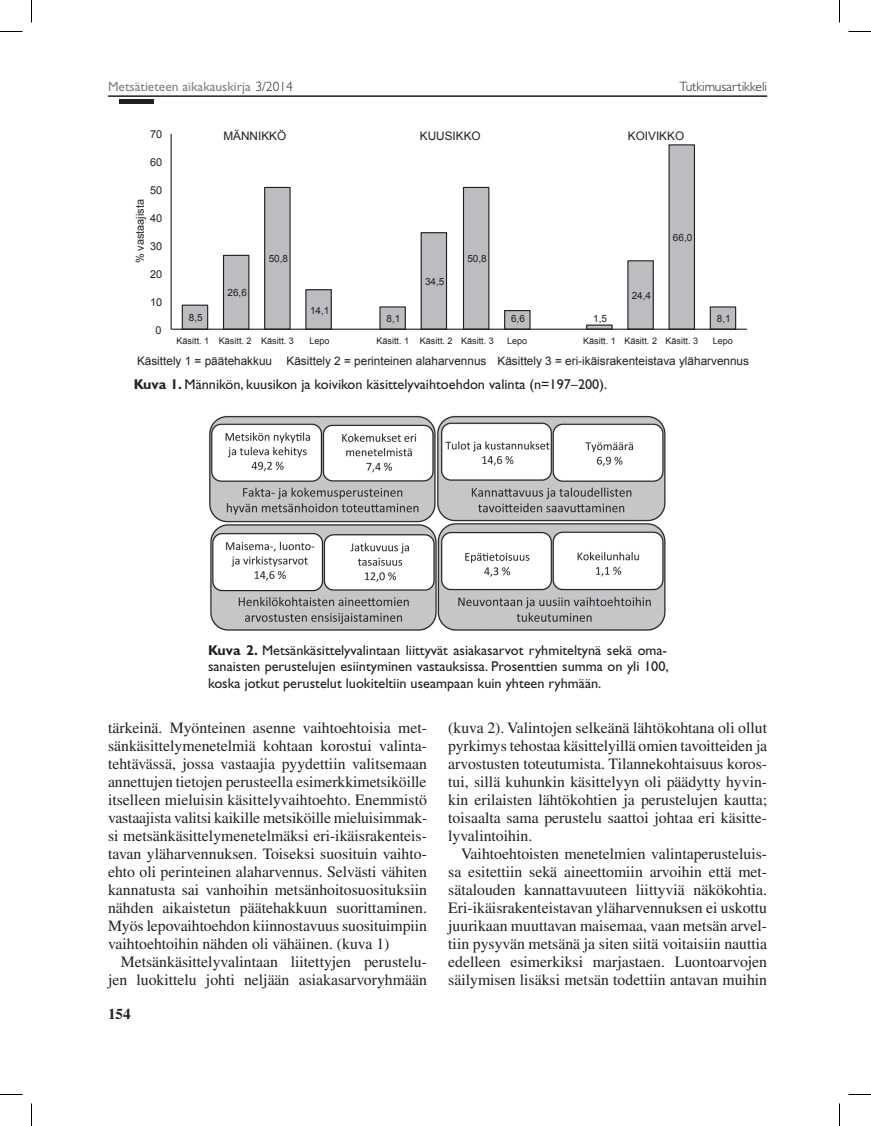
<style>
.page{position:relative;width:871px;height:1126px;background:#fff}
.page>*{position:absolute;margin:0;border:0;box-sizing:border-box;transform-origin:0 0}
.t1{font:15.75px/18px "Times LT Std";color:#231f20;text-align:justify}
.t2{font:700 15px "Times LT Std";color:#231f20}
.t3{font:14.25px/16.5px "Gill Sans Std";color:#231f20;text-align:justify}
.t4{font:13.5px "Gill Sans Std";color:#808285}
.t5{font:300 13.5px "Gill Sans Std";color:#231f20}
.t6{font:11.7px "Arial";color:#231f20}
.t7{font:10.8px "Arial";color:#231f20}
.t8{font:9.9px "Arial";color:#231f20}
.t9{font:9px "Arial";color:#231f20}
.s1{font-weight:300;color:#231f20}
.s2{font-weight:700}
</style>
<div class="page">
<hr style="left:108px;top:95px;width:659px;height:2px;background:#231f20">
<div style="left:119px;top:99px;width:35px;height:5px;background:#231f20"></div>
<div style="left:710px;top:307px;width:26px;height:22px;background:#bcbdc0"></div>
<div style="left:669px;top:145px;width:25px;height:184px;background:#bcbdc0"></div>
<div style="left:628px;top:261px;width:25px;height:68px;background:#bcbdc0"></div>
<hr style="left:587px;top:325px;width:25px;height:4px;background:#bcbdc0">
<div style="left:505px;top:311px;width:25px;height:18px;background:#bcbdc0"></div>
<div style="left:463px;top:187px;width:26px;height:142px;background:#bcbdc0"></div>
<div style="left:421px;top:233px;width:25px;height:96px;background:#bcbdc0"></div>
<div style="left:380px;top:307px;width:25px;height:22px;background:#bcbdc0"></div>
<div style="left:306px;top:290px;width:25px;height:39px;background:#bcbdc0"></div>
<div style="left:265px;top:187px;width:25px;height:142px;background:#bcbdc0"></div>
<div style="left:223px;top:255px;width:26px;height:74px;background:#bcbdc0"></div>
<div style="left:182px;top:305px;width:26px;height:24px;background:#bcbdc0"></div>
<div style="left:710px;top:306px;width:26px;height:24px;border:1px solid #231f20"></div>
<div style="left:668px;top:144px;width:27px;height:186px;border:1px solid #231f20"></div>
<div style="left:627px;top:260px;width:27px;height:70px;border:1px solid #231f20"></div>
<div style="left:586px;top:325px;width:27px;height:5px;border:1px solid #231f20"></div>
<div style="left:504px;top:310px;width:27px;height:20px;border:1px solid #231f20"></div>
<div style="left:463px;top:187px;width:26px;height:143px;border:1px solid #231f20"></div>
<div style="left:421px;top:232px;width:26px;height:98px;border:1px solid #231f20"></div>
<div style="left:379px;top:306px;width:27px;height:24px;border:1px solid #231f20"></div>
<div style="left:305px;top:289px;width:27px;height:41px;border:1px solid #231f20"></div>
<div style="left:264px;top:187px;width:27px;height:143px;border:1px solid #231f20"></div>
<div style="left:223px;top:255px;width:26px;height:75px;border:1px solid #231f20"></div>
<div style="left:182px;top:305px;width:26px;height:25px;border:1px solid #231f20"></div>
<hr style="left:171px;top:134px;width:1px;height:195px;background:#231f20">
<hr style="left:171px;top:329px;width:576px;height:1px;background:#231f20">
<img style="left:209px;top:415px;width:457px;height:216px">
<svg style="left:0;top:31px;width:22px;height:1px"></svg>
<svg style="left:848px;top:31px;width:23px;height:1px"></svg>
<svg style="left:0;top:1094px;width:22px;height:1px"></svg>
<svg style="left:848px;top:1094px;width:23px;height:1px"></svg>
<svg style="left:31px;top:0;width:1px;height:22px"></svg>
<svg style="left:31px;top:1103px;width:1px;height:23px"></svg>
<svg style="left:839px;top:0;width:1px;height:22px"></svg>
<svg style="left:839px;top:1103px;width:1px;height:23px"></svg>
<p class="t4" style="left:108px;top:79px;width:186px">Metsätieteen aikakauskirja <span class="s1">3/2014</span></p>
<p class="t5" style="left:679px;top:79px;width:89px">Tutkimusartikkeli</p>
<p class="t7" style="left:150px;top:127px;width:14px">70</p>
<p class="t7" style="left:150px;top:155px;width:14px">60</p>
<p class="t7" style="left:150px;top:183px;width:14px">50</p>
<p class="t7" style="left:133px;top:263px;width:66px;rotate:-90deg">% vastaajista</p>
<p class="t7" style="left:150px;top:211px;width:14px">40</p>
<p class="t7" style="left:150px;top:239px;width:14px">30</p>
<p class="t7" style="left:150px;top:267px;width:14px">20</p>
<p class="t7" style="left:150px;top:295px;width:14px">10</p>
<p class="t7" style="left:156px;top:323px;width:8px">0</p>
<p class="t6" style="left:223px;top:128px;width:64px">MÄNNIKKÖ</p>
<p class="t6" style="left:420px;top:128px;width:62px">KUUSIKKO</p>
<p class="t6" style="left:628px;top:128px;width:58px">KOIVIKKO</p>
<p class="t8" style="left:189px;top:311px;width:15px">8,5</p>
<p class="t8" style="left:227px;top:286px;width:21px">26,6</p>
<p class="t8" style="left:269px;top:252px;width:21px">50,8</p>
<p class="t8" style="left:310px;top:304px;width:21px">14,1</p>
<p class="t8" style="left:387px;top:312px;width:15px">8,1</p>
<p class="t8" style="left:425px;top:275px;width:21px">34,5</p>
<p class="t8" style="left:467px;top:252px;width:21px">50,8</p>
<p class="t8" style="left:511px;top:312px;width:15px">6,6</p>
<p class="t8" style="left:593px;top:312px;width:15px">1,5</p>
<p class="t8" style="left:632px;top:289px;width:21px">24,4</p>
<p class="t8" style="left:673px;top:231px;width:21px">66,0</p>
<p class="t8" style="left:717px;top:312px;width:15px">8,1</p>
<p class="t9" style="left:177px;top:335px;width:119px">Käsitt. 1 Käsitt. 2 Käsitt. 3</p>
<p class="t9" style="left:309px;top:335px;width:22px">Lepo</p>
<p class="t9" style="left:376px;top:335px;width:119px">Käsitt. 1 Käsitt. 2 Käsitt. 3</p>
<p class="t9" style="left:507px;top:335px;width:22px">Lepo</p>
<p class="t9" style="left:583px;top:335px;width:117px">Käsitt. 1 Käsitt. 2 Käsitt. 3</p>
<p class="t9" style="left:713px;top:335px;width:22px">Lepo</p>
<p class="t6" style="left:287px;top:353px;width:464px">Käsittely 2 = perinteinen alaharvennus Käsittely 3 = eri-ikäisrakenteistava yläharvennus</p>
<p class="t3" style="left:134px;top:376px;width:475px"><span class="s2">Kuva 1.</span> Männikön, kuusikon ja koivikon käsittelyvaihtoehdon valinta (n=197–200).</p>
<p class="t6" style="left:137px;top:353px;width:137px">Käsittely 1 = päätehakkuu</p>
<p class="t3" style="left:208px;top:642px;width:462px"><span class="s2">Kuva 2.</span> Metsänkäsittelyvalintaan liittyvät asiakasarvot ryhmiteltynä sekä oma&shy;sanaisten perustelujen esiintyminen vastauksissa. Prosenttien summa on yli 100, koska jotkut perustelut luokiteltiin useampaan kuin yhteen ryhmään.</p>
<p class="t1" style="left:108px;top:718px;width:321px">tärkeinä. Myönteinen asenne vaihtoehtoisia met&shy;sänkäsittelymenetelmiä kohtaan korostui valinta&shy;tehtävässä, jossa vastaajia pyydettiin valitsemaan annettujen tietojen perusteella esimerkkimetsiköille itselleen mieluisin käsittelyvaihtoehto. Enemmistö vastaajista valitsi kaikille metsiköille mieluisimmak&shy;si metsänkäsittelymenetelmäksi eri-ikäisrakenteis&shy;tavan yläharvennuksen. Toiseksi suosituin vaihto&shy;ehto oli perinteinen alaharvennus. Selvästi vähiten kannatusta sai vanhoihin metsänhoitosuosituksiin nähden aikaistetun päätehakkuun suorittaminen.<br>Myös lepovaihtoehdon kiinnostavuus suosituimpiin vaihtoehtoihin nähden oli vähäinen. (kuva 1)</p>
<p class="t1" style="left:108px;top:952px;width:320px;text-align:right">Metsänkäsittelyvalintaan liitettyjen perustelu&shy;jen luokittelu johti neljään asiakasarvoryhmään</p>
<p class="t2" style="left:108px;top:1005px;width:24px">154</p>
<p class="t1" style="left:448px;top:718px;width:320px">(kuva 2). Valintojen selkeänä lähtökohtana oli ollut pyrkimys tehostaa käsittelyillä omien tavoitteiden ja arvostusten toteutumista. Tilannekohtaisuus koros&shy;tui, sillä kuhunkin käsittelyyn oli päädytty hyvin&shy;kin erilaisten lähtökohtien ja perustelujen kautta; toisaalta sama perustelu saattoi johtaa eri käsitte&shy;lyvalintoihin.</p>
<p class="t1" style="left:448px;top:844px;width:320px;text-indent:13px">Vaihtoehtoisten menetelmien valintaperusteluis&shy;sa esitettiin sekä aineettomiin arvoihin että met&shy;sätalouden kannattavuuteen liittyviä näkökohtia.<br>Eri-ikäisrakenteistavan yläharvennuksen ei uskottu juurikaan muuttavan maisemaa, vaan metsän arvel&shy;tiin pysyvän metsänä ja siten siitä voitaisiin nauttia edelleen esimerkiksi marjastaen. Luontoarvojen säilymisen lisäksi metsän todettiin antavan muihin</p>
</div>
